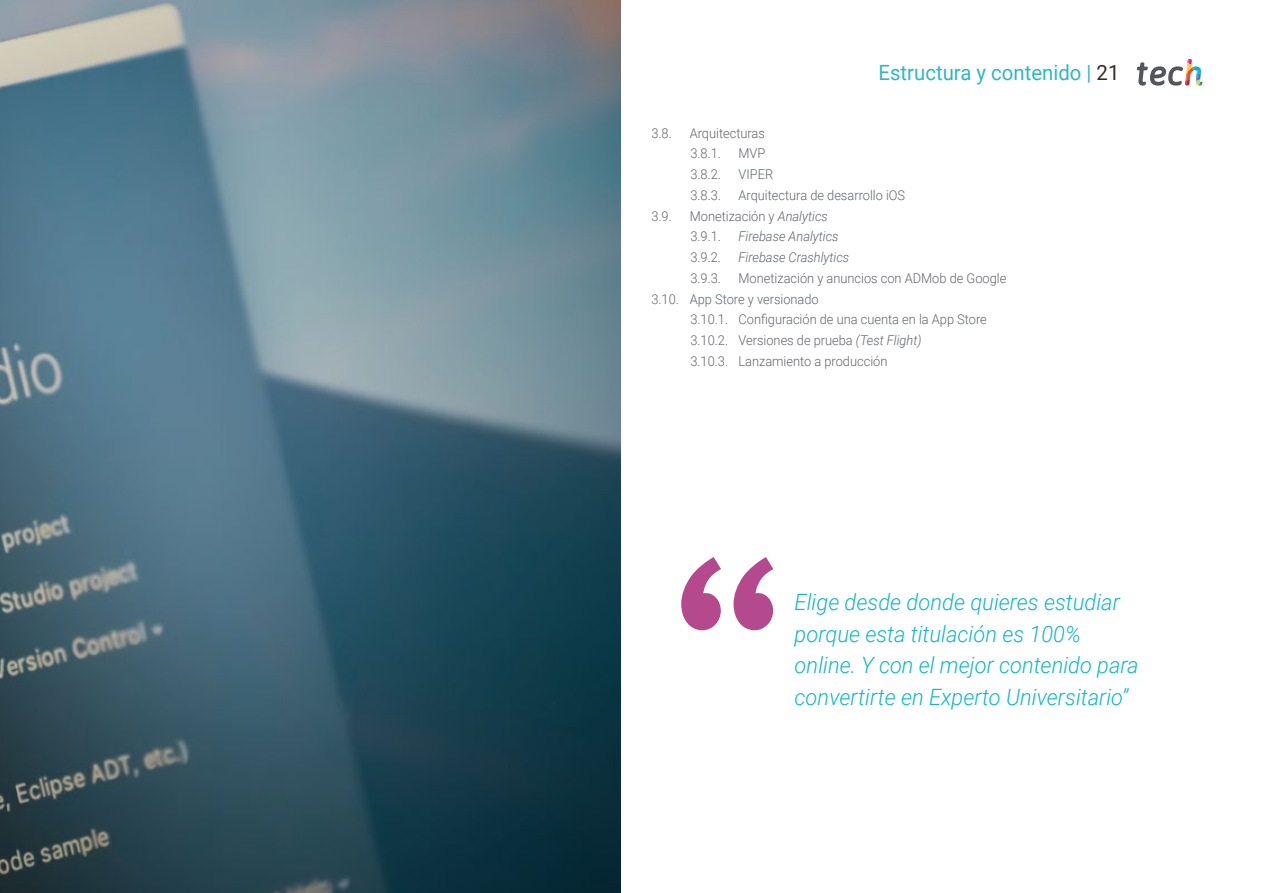
<style>
.page{position:relative;width:1263px;height:893px;background:#fff}
.page>*{position:absolute;margin:0;border:0;box-sizing:border-box;transform-origin:0 0}
.t1{font:italic 300 22.5px/31.5px "Roboto";color:#0fb6cf}
.t2{font:21px "Roboto";color:#2db8c5}
.t3{font:300 13.5px/20.7px "Roboto";color:#61646a;scale:.95 1}
.t4{font:italic 300 13.5px "Roboto";color:#61646a;scale:.95 1}
.s1{color:#312e20}
.s2{font-style:italic}
</style>
<div class="page">
<img style="left:0;top:0;width:621px;height:893px">
<svg style="left:1137px;top:59px;width:65px;height:27px"></svg>
<svg style="left:681px;top:557px;width:92px;height:73px"></svg>
<p class="t3" style="left:651px;top:122px;width:23px">3.8.</p>
<p class="t3" style="left:690px;top:122px;width:81px">Arquitecturas<br>3.8.1.</p>
<p class="t3" style="left:738px;top:143px;width:30px">MVP</p>
<h2 class="t2" style="left:878px;top:57px;width:242px">Estructura y contenido | <span class="s1">21</span></h2>
<p class="t3" style="left:690px;top:164px;width:34px">3.8.2.</p>
<p class="t3" style="left:738px;top:164px;width:38px">VIPER</p>
<p class="t3" style="left:690px;top:184px;width:34px">3.8.3.</p>
<p class="t3" style="left:738px;top:184px;width:177px">Arquitectura de desarrollo iOS</p>
<p class="t3" style="left:651px;top:205px;width:23px">3.9.</p>
<p class="t3" style="left:690px;top:205px;width:147px">Monetización y <span class="s2">Analytics<br></span>3.9.1.</p>
<p class="t4" style="left:738px;top:227px;width:107px">Firebase Analytics</p>
<p class="t3" style="left:690px;top:247px;width:34px">3.9.2.</p>
<p class="t4" style="left:738px;top:248px;width:118px">Firebase Crashlytics</p>
<p class="t3" style="left:690px;top:267px;width:34px">3.9.3.</p>
<p class="t3" style="left:651px;top:267px;width:375px;text-indent:87px">Monetización y anuncios con ADMob de Google<br>3.10. App Store y versionado</p>
<p class="t3" style="left:690px;top:309px;width:313px">3.10.1. Configuración de una cuenta en la App Store<br>3.10.2. Versiones de prueba <span class="s2">(Test Flight)<br></span>3.10.3. Lanzamiento a producción</p>
<h1 class="t1" style="left:795px;top:585px;width:346px">Elige desde donde quieres estudiar porque esta titulación es 100% online. Y con el mejor contenido para convertirte en Experto Universitario”</h1>
</div>
